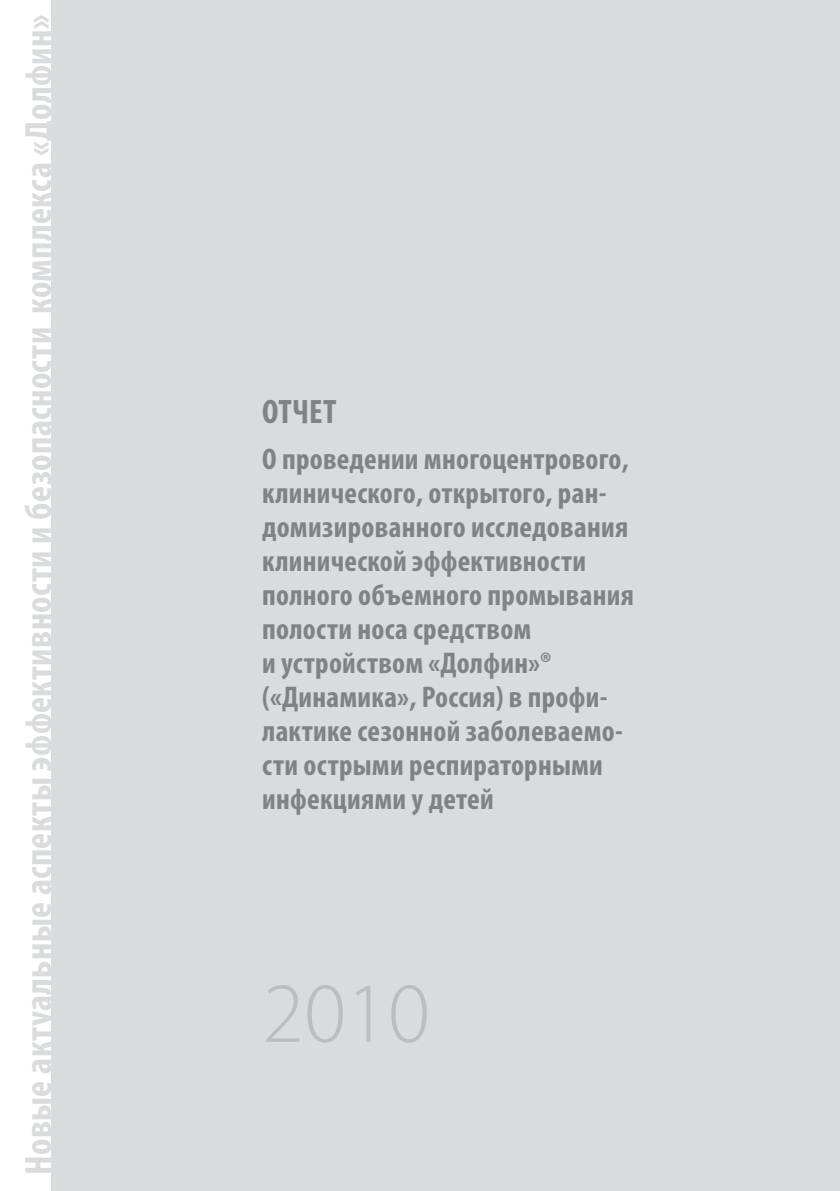
<style>
.page{position:relative;width:840px;height:1191px;background:#fff}
.page>*{position:absolute;margin:0;border:0;box-sizing:border-box;transform-origin:0 0}
.t1{font:300 85.8px "Myriad Pro";color:#bcbdc0}
.t2{font:700 condensed 38px "Myriad Pro";letter-spacing:.01em;color:#d9dbdc}
.t3{font:700 condensed 34px "Myriad Pro";letter-spacing:.01em;color:#808285}
.t4{font:700 condensed 30px/34px "Myriad Pro";letter-spacing:.01em;color:#808285}
</style>
<div class="page">
<div style="left:51px;top:0;width:788px;height:1191px;background:#d9dbdc"></div>
<p class="t2" style="left:15px;top:1175px;width:1161px;rotate:-90deg">Новые актуальные аспекты эффективности и безопасности комплекса «Долфин»</p>
<p class="t3" style="left:262px;top:390px;width:76px">ОТЧЕТ</p>
<p class="t4" style="left:262px;top:441px;width:373px">О проведении многоцентрового, клинического, открытого, ран&shy;домизированного исследования клинической эффективности полного объемного промывания полости носа средством<br>и устройством «Долфин»® («Динамика», Россия) в профи&shy;лактике сезонной заболеваемо&shy;сти острыми респираторными инфекциями у детей</p>
<h1 class="t1" style="left:262px;top:966px;width:169px">2010</h1>
</div>
